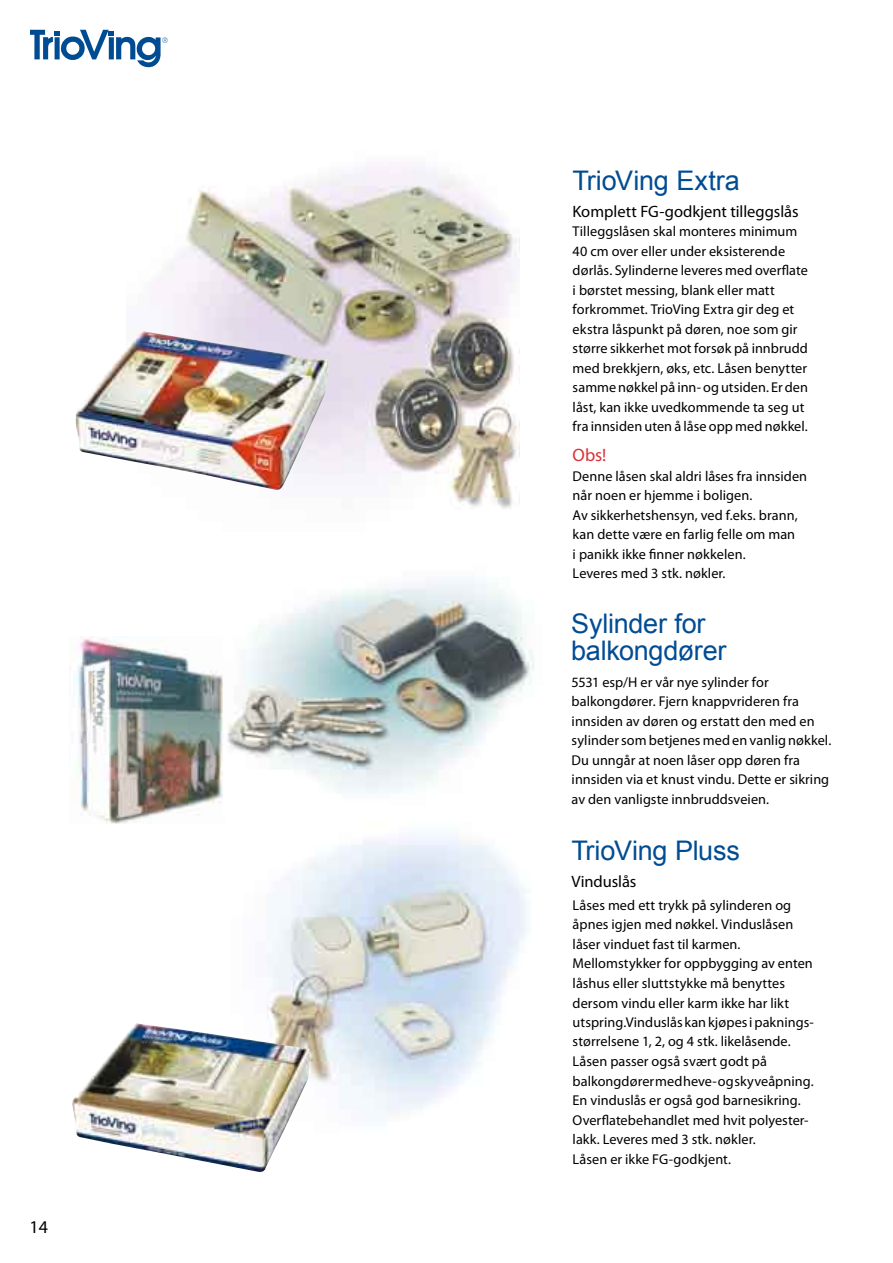
<style>
.page{position:relative;width:893px;height:1263px;background:#fff}
.page>*{position:absolute;margin:0;border:0;box-sizing:border-box;transform-origin:0 0}
.t1{font:27px/27px "Arial";letter-spacing:-.01em;color:#004c93}
.t2{font:18px "Myriad Pro";color:#db2f36}
.t3{font:18px "Myriad Pro";color:#000}
.t4{font:16.5px "Myriad Pro";letter-spacing:-.005em;color:#000}
.t5{font:14.25px/19.5px "Myriad Pro";letter-spacing:.005em;color:#000}
</style>
<div class="page">
<svg style="left:30px;top:30px;width:138px;height:38px"></svg>
<img style="left:150px;top:162px;width:370px;height:347px">
<img style="left:75px;top:330px;width:254px;height:160px">
<img style="left:267px;top:833px;width:261px;height:288px">
<img style="left:72px;top:1022px;width:239px;height:150px">
<img style="left:69px;top:637px;width:154px;height:187px">
<img style="left:227px;top:578px;width:307px;height:215px">
<p class="t3" style="left:30px;top:1216px;width:20px">14</p>
<h1 class="t1" style="left:573px;top:167px;width:169px">TrioVing Extra</h1>
<p class="t4" style="left:573px;top:201px;width:227px">Komplett FG-godkjent tilleggslås</p>
<p class="t5" style="left:573px;top:221px;width:237px">Tilleggslåsen skal monteres minimum 40 cm over eller under eksisterende dørlås. Sylinderne leveres med overflate i børstet messing, blank eller matt forkrommet. TrioVing Extra gir deg et ekstra låspunkt på døren, noe som gir større sikkerhet mot forsøk på innbrudd med brekkjern, øks, etc. Låsen benytter samme nøkkel på inn- og utsiden. Er den låst, kan ikke uvedkommende ta seg ut fra innsiden uten å låse opp med nøkkel.</p>
<p class="t2" style="left:573px;top:444px;width:35px">Obs!</p>
<p class="t5" style="left:573px;top:466px;width:236px">Denne låsen skal aldri låses fra innsiden når noen er hjemme i boligen.<br>Av sikkerhetshensyn, ved f.eks. brann, kan dette være en farlig felle om man<br>i panikk ikke finner nøkkelen.<br>Leveres med 3 stk. nøkler.</p>
<h1 class="t1" style="left:571px;top:610px;width:157px">Sylinder for balkongdører</h1>
<p class="t5" style="left:572px;top:672px;width:261px">5531 esp/H er vår nye sylinder for balkongdører. Fjern knappvrideren fra innsiden av døren og erstatt den med en sylinder som betjenes med en vanlig nøkkel.<br>Du unngår at noen låser opp døren fra innsiden via et knust vindu. Dette er sikring av den vanligste innbruddsveien.</p>
<h1 class="t1" style="left:571px;top:838px;width:170px">TrioVing Pluss</h1>
<p class="t4" style="left:571px;top:872px;width:67px">Vinduslås</p>
<p class="t5" style="left:573px;top:895px;width:243px">Låses med ett trykk på sylinderen og åpnes igjen med nøkkel. Vinduslåsen låser vinduet fast til karmen.<br>Mellom-stykker for oppbygging av enten låshus eller sluttstykke må benyttes dersom vindu eller karm ikke har likt utspring.Vinduslås kan kjøpes i paknings&shy;størrelsene 1, 2, og 4 stk. likelåsende.<br>Låsen passer også svært godt på balkongdører med heve- og skyveåpning.<br>En vinduslås er også god barnesikring.<br>Overflatebehandlet med hvit polyester&shy;lakk. Leveres med 3 stk. nøkler.<br>Låsen er ikke FG-godkjent.</p>
</div>
